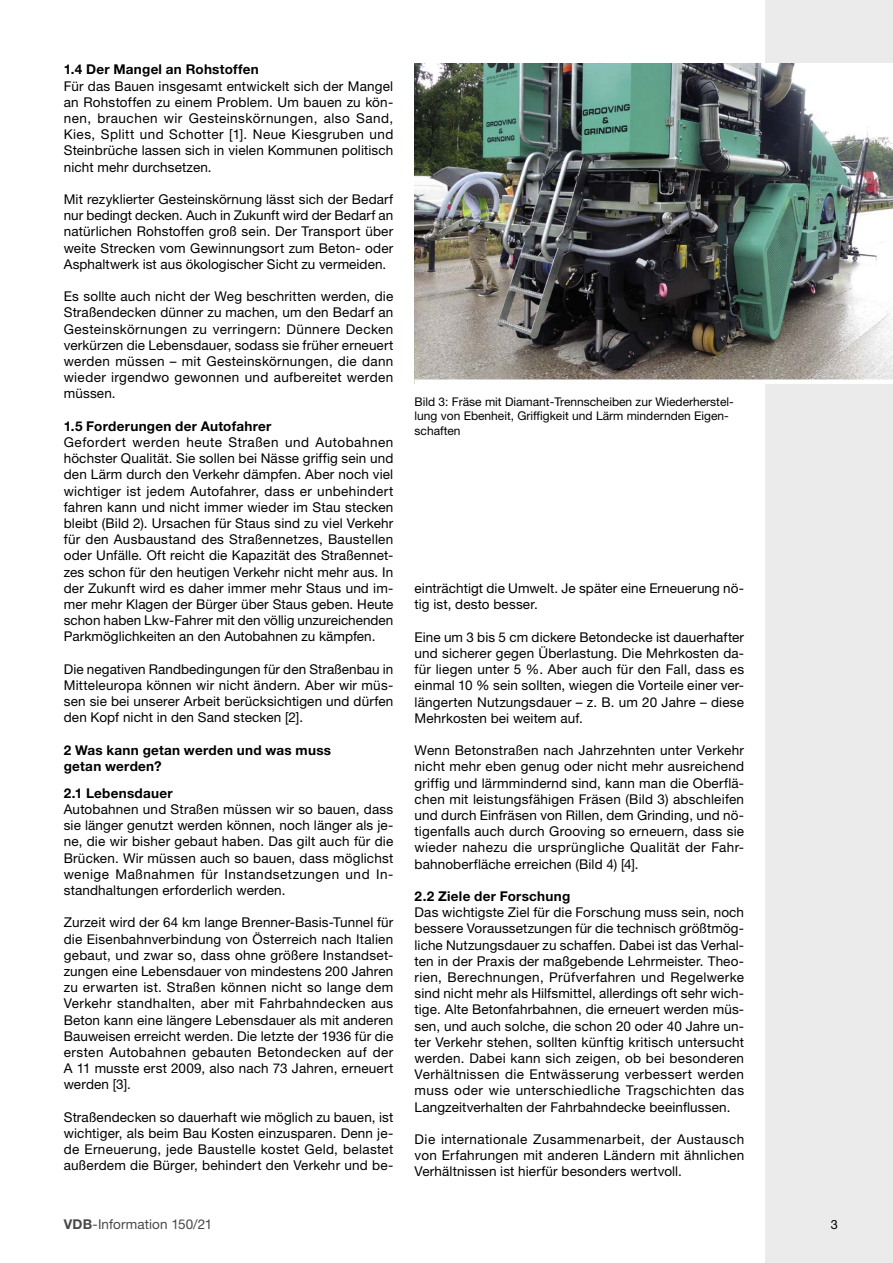
<style>
.page{position:relative;width:893px;height:1263px;background:#fff}
.page>*{position:absolute;margin:0;border:0;box-sizing:border-box;transform-origin:0 0}
.t1{font:13.5px/16.2px "Helvetica Neue";letter-spacing:.01em;color:#000;text-align:justify}
.t2{font:700 13.5px/16.2px "Helvetica Neue";letter-spacing:.02em;color:#000}
.t3{font:13.5px "Helvetica Neue";letter-spacing:.005em;color:#484848}
.t4{font:12.75px "Helvetica Neue";color:#000}
.t5{font:12px/14.4px "Helvetica Neue";color:#000}
.s1{font-weight:700}
</style>
<div class="page">
<div style="left:765px;top:0;width:128px;height:1263px;background:#ebebeb"></div>
<img style="left:415px;top:64px;width:478px;height:315px">
<div style="left:415px;top:379px;width:478px;height:5px;background:#fff"></div>
<p class="t2" style="left:64px;top:61px;width:197px">1.4 Der Mangel an Rohstoffen</p>
<p class="t1" style="left:64px;top:78px;width:331px">Für das Bauen insgesamt entwickelt sich der Mangel an Rohstoffen zu einem Problem. Um bauen zu kön&shy;nen, brauchen wir Gesteinskörnungen, also Sand, Kies, Splitt und Schotter [1]. Neue Kiesgruben und Steinbrüche lassen sich in vielen Kommunen politisch nicht mehr durchsetzen.</p>
<p class="t1" style="left:64px;top:191px;width:331px">Mit rezyklierter Gesteinskörnung lässt sich der Bedarf nur bedingt decken. Auch in Zukunft wird der Bedarf an natürlichen Rohstoffen groß sein. Der Transport über weite Strecken vom Gewinnungsort zum Beton- oder Asphaltwerk ist aus ökologischer Sicht zu vermeiden.</p>
<p class="t1" style="left:64px;top:288px;width:331px">Es sollte auch nicht der Weg beschritten werden, die Straßendecken dünner zu machen, um den Bedarf an Gesteinskörnungen zu verringern: Dünnere Decken verkürzen die Lebensdauer, sodass sie früher erneuert werden müssen – mit Gesteinskörnungen, die dann wieder irgendwo gewonnen und aufbereitet werden müssen.</p>
<p class="t2" style="left:64px;top:418px;width:209px">1.5 Forderungen der Autofahrer</p>
<p class="t1" style="left:64px;top:434px;width:331px">Gefordert werden heute Straßen und Autobahnen höchster Qualität. Sie sollen bei Nässe griffig sein und den Lärm durch den Verkehr dämpfen. Aber noch viel wichtiger ist jedem Autofahrer, dass er unbehindert fahren kann und nicht immer wieder im Stau stecken bleibt (Bild 2). Ursachen für Staus sind zu viel Verkehr für den Ausbaustand des Straßennetzes, Baustellen oder Unfälle. Oft reicht die Kapazität des Straßennet&shy;zes schon für den heutigen Verkehr nicht mehr aus. In der Zukunft wird es daher immer mehr Staus und im&shy;mer mehr Klagen der Bürger über Staus geben. Heute schon haben Lkw-Fahrer mit den völlig unzureichenden Parkmöglichkeiten an den Autobahnen zu kämpfen.</p>
<p class="t1" style="left:64px;top:661px;width:331px">Die negativen Randbedingungen für den Straßenbau in Mitteleuropa können wir nicht ändern. Aber wir müs&shy;sen sie bei unserer Arbeit berücksichtigen und dürfen den Kopf nicht in den Sand stecken [2].</p>
<p class="t2" style="left:64px;top:742px;width:269px">2 Was kann getan werden und was muss getan werden?</p>
<p class="t2" style="left:64px;top:784px;width:110px">2.1 Lebensdauer</p>
<p class="t1" style="left:64px;top:801px;width:331px">Autobahnen und Straßen müssen wir so bauen, dass sie länger genutzt werden können, noch länger als je&shy;ne, die wir bisher gebaut haben. Das gilt auch für die Brücken. Wir müssen auch so bauen, dass möglichst wenige Maßnahmen für Instandsetzungen und In&shy;standhaltungen erforderlich werden.</p>
<p class="t1" style="left:64px;top:914px;width:331px">Zurzeit wird der 64 km lange Brenner-Basis-Tunnel für die Eisenbahnverbindung von Österreich nach Italien gebaut, und zwar so, dass ohne größere Instandset&shy;zungen eine Lebensdauer von mindestens 200 Jahren zu erwarten ist. Straßen können nicht so lange dem Verkehr standhalten, aber mit Fahrbahndecken aus Beton kann eine längere Lebensdauer als mit anderen Bauweisen erreicht werden. Die letzte der 1936 für die ersten Autobahnen gebauten Betondecken auf der A 11 musste erst 2009, also nach 73 Jahren, erneuert werden [3].</p>
<p class="t1" style="left:64px;top:1109px;width:331px">Straßendecken so dauerhaft wie möglich zu bauen, ist wichtiger, als beim Bau Kosten einzusparen. Denn je&shy;de Erneuerung, jede Baustelle kostet Geld, belastet außerdem die Bürger, behindert den Verkehr und be-</p>
<p class="t5" style="left:415px;top:394px;width:321px">Bild 3: Fräse mit Diamant-Trennscheiben zur Wiederherstel&shy;lung von Ebenheit, Griffigkeit und Lärm mindernden Eigen&shy;schaften</p>
<p class="t1" style="left:415px;top:580px;width:331px">einträchtigt die Umwelt. Je später eine Erneuerung nö&shy;tig ist, desto besser.</p>
<p class="t1" style="left:415px;top:629px;width:331px">Eine um 3 bis 5 cm dickere Betondecke ist dauerhafter und sicherer gegen Überlastung. Die Mehrkosten da&shy;für liegen unter 5 %. Aber auch für den Fall, dass es einmal 10 % sein sollten, wiegen die Vorteile einer ver&shy;längerten Nutzungsdauer – z. B. um 20 Jahre – diese Mehrkosten bei weitem auf.</p>
<p class="t1" style="left:415px;top:742px;width:331px">Wenn Betonstraßen nach Jahrzehnten unter Verkehr nicht mehr eben genug oder nicht mehr ausreichend griffig und lärmmindernd sind, kann man die Oberflä&shy;chen mit leistungsfähigen Fräsen (Bild 3) abschleifen und durch Einfräsen von Rillen, dem Grinding, und nö&shy;tigenfalls auch durch Grooving so erneuern, dass sie wieder nahezu die ursprüngliche Qualität der Fahr&shy;bahnoberfläche erreichen (Bild 4) [4].</p>
<p class="t2" style="left:415px;top:888px;width:157px">2.2 Ziele der Forschung</p>
<p class="t1" style="left:415px;top:904px;width:331px">Das wichtigste Ziel für die Forschung muss sein, noch bessere Voraussetzungen für die technisch größtmög&shy;liche Nutzungsdauer zu schaffen. Dabei ist das Verhal&shy;ten in der Praxis der maßgebende Lehrmeister. Theo&shy;rien, Berechnungen, Prüfverfahren und Regelwerke sind nicht mehr als Hilfsmittel, allerdings oft sehr wich&shy;tige. Alte Betonfahrbahnen, die erneuert werden müs&shy;sen, und auch solche, die schon 20 oder 40 Jahre un&shy;ter Verkehr stehen, sollten künftig kritisch untersucht werden. Dabei kann sich zeigen, ob bei besonderen Verhältnissen die Entwässerung verbessert werden muss oder wie unterschiedliche Tragschichten das Langzeitverhalten der Fahrbahndecke beeinflussen.</p>
<p class="t1" style="left:415px;top:1131px;width:331px">Die internationale Zusammenarbeit, der Austausch von Erfahrungen mit anderen Ländern mit ähnlichen Verhältnissen ist hierfür besonders wertvoll.</p>
<p class="t3" style="left:64px;top:1216px;width:150px"><span class="s1">VDB</span>-Information 150/21</p>
<p class="t4" style="left:831px;top:1217px;width:9px">3</p>
</div>
